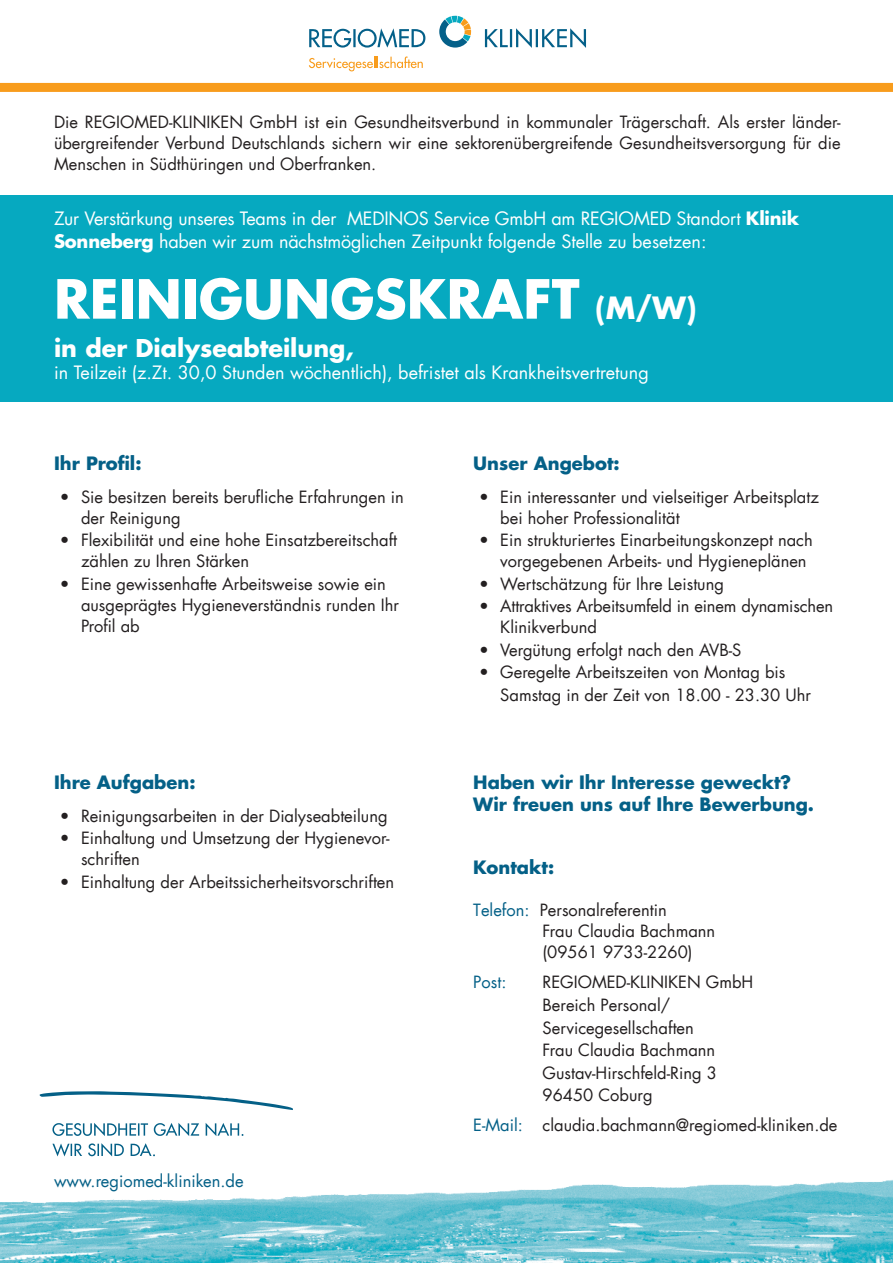
<style>
.page{position:relative;width:893px;height:1263px;background:#fff}
.page>*{position:absolute;margin:0;border:0;box-sizing:border-box;transform-origin:0 0}
.t1{font:700 52.5px "Futura Com";color:#fff}
.t2{font:700 24px "Futura Com";color:#fff}
.t3{font:18px/22.5px "Futura Com";color:#fff}
.t4{font:700 18px/22.5px "Futura Com";color:#046087}
.t5{font:16.5px/21px "Futura Com";color:#231f20}
.t6{font:16.5px "Futura Com";color:#046087}
.s1{font-weight:700}
.s2{font-size:30px}
.s3{color:#046087}
</style>
<div class="page">
<img style="left:0;top:1134px;width:893px;height:129px">
<svg style="left:439px;top:16px;width:32px;height:32px"></svg>
<svg style="left:309px;top:28px;width:116px;height:20px"></svg>
<svg style="left:485px;top:28px;width:101px;height:20px"></svg>
<svg style="left:309px;top:56px;width:114px;height:15px"></svg>
<div style="left:0;top:83px;width:893px;height:9px;background:#f89c1c"></div>
<svg style="left:52px;top:1123px;width:191px;height:13px"></svg>
<svg style="left:52px;top:1143px;width:103px;height:13px"></svg>
<svg style="left:39px;top:1091px;width:254px;height:19px"></svg>
<div style="left:0;top:196px;width:893px;height:206px;background:#06a9c0"></div>
<p class="t5" style="left:54px;top:112px;width:788px;text-align:justify">Die REGIOMED-KLINIKEN GmbH ist ein Gesundheitsverbund in kommunaler Trägerschaft. Als erster länder&shy;übergreifender Verbund Deutschlands sichern wir eine sektorenübergreifende Gesundheitsversorgung für die Menschen in Südthüringen und Oberfranken.</p>
<p class="t3" style="left:54px;top:207px;width:747px">Zur Verstärkung unseres Teams in der MEDINOS Service GmbH am REGIOMED Standort <span class="s1">Klinik<br>Sonneberg</span> haben wir zum nächstmöglichen Zeitpunkt folgende Stelle zu besetzen:</p>
<h1 class="t1" style="left:54px;top:258px;width:644px">REINIGUNGSKRAFT <span class="s2">(M/W)</span></h1>
<h2 class="t2" style="left:54px;top:329px;width:301px">in der Dialyseabteilung,</h2>
<p class="t3" style="left:54px;top:361px;width:596px">in Teilzeit (z.Zt. 30,0 Stunden wöchentlich), befristet als Krankheitsvertretung</p>
<p class="t4" style="left:54px;top:451px;width:89px">Ihr Profil:</p>
<p class="t5" style="left:81px;top:486px;width:324px;text-indent:-21px">• Sie besitzen bereits berufliche Erfahrungen in der Reinigung</p>
<p class="t5" style="left:81px;top:530px;width:318px;text-indent:-21px">• Flexibilität und eine hohe Einsatzbereitschaft zählen zu Ihren Stärken</p>
<p class="t5" style="left:81px;top:573px;width:320px;text-indent:-21px">• Eine gewissenhafte Arbeitsweise sowie ein ausgeprägtes Hygieneverständnis runden Ihr<br>Profil ab</p>
<p class="t4" style="left:54px;top:770px;width:143px">Ihre Aufgaben:</p>
<p class="t5" style="left:60px;top:805px;width:329px">• Reinigungsarbeiten in der Dialyseabteilung</p>
<p class="t5" style="left:81px;top:827px;width:310px;text-indent:-21px">• Einhaltung und Umsetzung der Hygienevor&shy;schriften</p>
<p class="t5" style="left:60px;top:871px;width:336px">• Einhaltung der Arbeitssicherheitsvorschriften</p>
<p class="t6" style="left:54px;top:1170px;width:191px">www.regiomed-kliniken.de</p>
<p class="t4" style="left:473px;top:451px;width:148px">Unser Angebot:</p>
<p class="t5" style="left:500px;top:486px;width:320px;text-indent:-21px">• Ein interessanter und vielseitiger Arbeitsplatz bei hoher Professionalität</p>
<p class="t5" style="left:500px;top:530px;width:314px;text-indent:-21px">• Ein strukturiertes Einarbeitungskonzept nach vorgegebenen Arbeits- und Hygieneplänen</p>
<p class="t5" style="left:479px;top:573px;width:247px">• Wertschätzung für Ihre Leistung</p>
<p class="t5" style="left:500px;top:596px;width:334px;text-indent:-21px">• Attraktives Arbeitsumfeld in einem dynamischen<br>Klinikverbund</p>
<p class="t5" style="left:479px;top:639px;width:264px">• Vergütung erfolgt nach den AVB-S</p>
<p class="t5" style="left:500px;top:661px;width:312px;line-height:22.5px;text-indent:-21px">• Geregelte Arbeitszeiten von Montag bis<br>Samstag in der Zeit von 18.00 - 23.30 Uhr</p>
<p class="t4" style="left:473px;top:770px;width:342px">Haben wir Ihr Interesse geweckt?<br>Wir freuen uns auf Ihre Bewerbung.</p>
<p class="t4" style="left:473px;top:855px;width:82px">Kontakt:</p>
<p class="t5" style="left:542px;top:900px;width:174px;text-indent:-69px"><span class="s3">Telefon:</span> Personalreferentin<br>Frau Claudia Bachmann (09561 9733-2260)</p>
<p class="t6" style="left:473px;top:971px;width:35px">Post:</p>
<p class="t5" style="left:542px;top:971px;width:212px;line-height:22.5px">REGIOMED-KLINIKEN GmbH<br>Bereich Personal/<br>Servicegesellschaften<br>Frau Claudia Bachmann<br>Gustav-Hirschfeld-Ring 3<br>96450 Coburg</p>
<p class="t5" style="left:473px;top:1114px;width:366px"><span class="s3">E-Mail:</span> claudia.bachmann@regiomed-kliniken.de</p>
</div>
